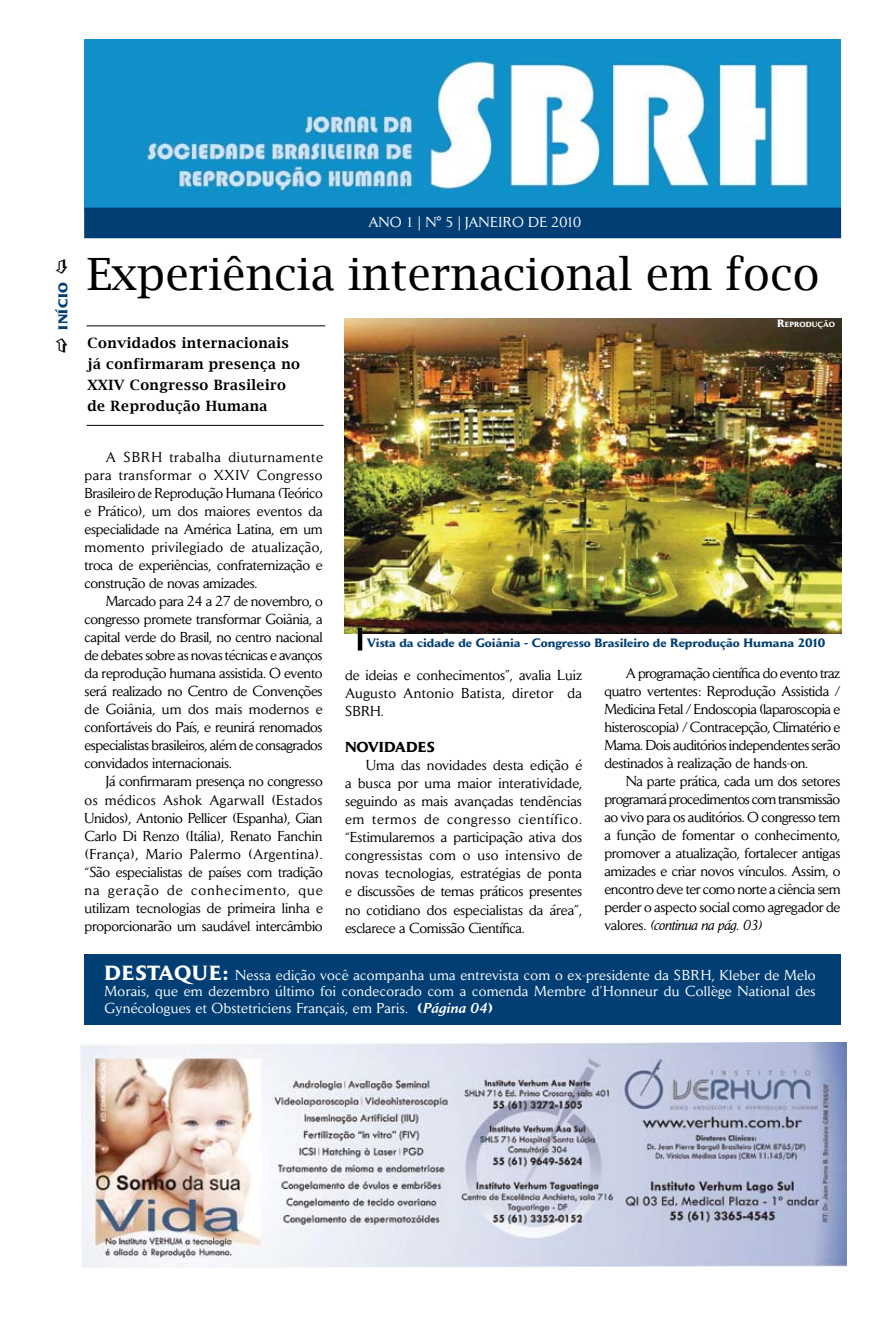
<style>
.page{position:relative;width:893px;height:1319px;background:#fff}
.page>*{position:absolute;margin:0;border:0;box-sizing:border-box;transform-origin:0 0}
.t1{font:44.55px "Lucida Bright";color:#000}
.t2{font:14.25px/18px "Daily News";letter-spacing:-.02em;color:#000;text-align:justify}
.t3{font:14.25px/16.5px "Daily News";letter-spacing:.02em;color:#fff;text-align:justify}
.t4{font:600 14.25px/21px "Lucida Bright";letter-spacing:.03em;color:#000}
.t5{font:700 14.25px "Daily News";color:#000}
.t6{font:800 12.6px "Daily News";letter-spacing:.065em;color:#003e74}
.t7{font:700 12px "Daily News";color:#003e74}
.t8{font:700 7.35px "Daily News";letter-spacing:.02em;color:#fff}
.s1{font-size:10.5px}
.s2{font-style:italic}
.s3{font-weight:700;font-size:20.25px}
.s4{font-weight:700}
.s5{font-weight:500;font-style:italic}
</style>
<div class="page">
<img style="left:84px;top:39px;width:757px;height:168px">
<div style="left:84px;top:207px;width:757px;height:31px;background:#003e74;border:2px solid #003e74"></div>
<hr style="left:86px;top:325px;width:239px;height:1px;background:#000">
<hr style="left:86px;top:425px;width:238px;height:1px;background:#000">
<img style="left:344px;top:318px;width:497px;height:315px">
<hr style="left:358px;top:627px;width:4px;height:23px;background:#000">
<div style="left:84px;top:953px;width:756px;height:71px;background:#003e74"></div>
<img style="left:81px;top:1042px;width:765px;height:225px">
<p class="t6" style="left:55px;top:330px;width:50px;rotate:-90deg">início</p>
<p class="t3" style="left:368px;top:213px;width:214px">ANO 1 | N° 5 | JANEIRO DE 2010</p>
<h1 class="t1" style="left:87px;top:249px;width:734px">Experiência internacional em foco</h1>
<p class="t4" style="left:88px;top:332px;width:214px">Convidados internacionais já confirmaram presença no<br>XXIV Congresso Brasileiro de Reprodução Humana</p>
<p class="t8" style="left:777px;top:320px;width:60px"><span class="s1">R</span>EPRODUÇÃO</p>
<p class="t2" style="left:85px;top:448px;width:240px;text-indent:21px">A SBRH trabalha diuturnamente para transformar o XXIV Congresso Brasileiro de Reprodução Humana (Teórico e Prático), um dos maiores eventos da especialidade na América Latina, em um momento privilegiado de atualização, troca de experiências, confraternização e construção de novas amizades.</p>
<p class="t2" style="left:85px;top:592px;width:240px;text-indent:21px">Marcado para 24 a 27 de novembro, o congresso promete transformar Goiânia, a capital verde do Brasil, no centro nacional de debates sobre as novas técnicas e avanços da reprodução humana assistida. O evento será realizado no Centro de Convenções de Goiânia, um dos mais modernos e confortáveis do País, e reunirá renomados especialistas brasileiros, além de consagrados convidados internacionais.</p>
<p class="t2" style="left:85px;top:772px;width:240px;text-indent:21px">Já confirmaram presença no congresso os médicos Ashok Agarwall (Estados Unidos), Antonio Pellicer (Espanha), Gian Carlo Di Renzo (Itália), Renato Fanchin (França), Mario Palermo (Argentina). “São especialistas de países com tradição na geração de conhecimento, que utilizam tecnologias de primeira linha e proporcionarão um saudável intercâmbio</p>
<p class="t7" style="left:367px;top:635px;width:460px">Vista da cidade de Goiânia - Congresso Brasileiro de Reprodução Humana 2010</p>
<p class="t2" style="left:345px;top:666px;width:238px">de ideias e conhecimentos”, avalia Luiz Augusto Antonio Batista, diretor da SBRH.</p>
<p class="t5" style="left:345px;top:738px;width:91px">Novidades</p>
<p class="t2" style="left:345px;top:756px;width:239px;text-indent:21px">Uma das novidades desta edição é a busca por uma maior interatividade, seguindo as mais avançadas tendências em termos de congresso científico. “Estimularemos a participação ativa dos congressistas com o uso intensivo de novas tecnologias, estratégias de ponta e discussões de temas práticos presentes no cotidiano dos especialistas da área”, esclarece a Comissão Científica.</p>
<p class="t2" style="left:604px;top:664px;width:238px;text-indent:21px">A programação científica do evento traz quatro vertentes: Reprodução Assistida / Medicina Fetal / Endoscopia (laparoscopia e histeroscopia) / Contracepção, Climatério e Mama. Dois auditórios independentes serão destinados à realização de hands-on.</p>
<p class="t2" style="left:604px;top:772px;width:238px;text-indent:21px">Na parte prática, cada um dos setores programará procedimentos com transmissão ao vivo para os auditórios. O congresso tem a função de fomentar o conhecimento, promover a atualização, fortalecer antigas amizades e criar novos vínculos. Assim, o encontro deve ter como norte a ciência sem perder o aspecto social como agregador de valores. <span class="s2">(continua na pág. 03)</span></p>
<p class="t3" style="left:105px;top:966px;width:712px"><span class="s3">destaque:</span> Nessa edição você acompanha uma entrevista com o ex-presidente da SBRH, Kleber de Melo Morais, que em dezembro último foi condecorado com a comenda Membre d’Honneur du Collège National des Gynécologues et Obstetriciens Français, em Paris. <span class="s4">(</span><span class="s5">Página 04</span><span class="s4">)</span></p>
</div>
